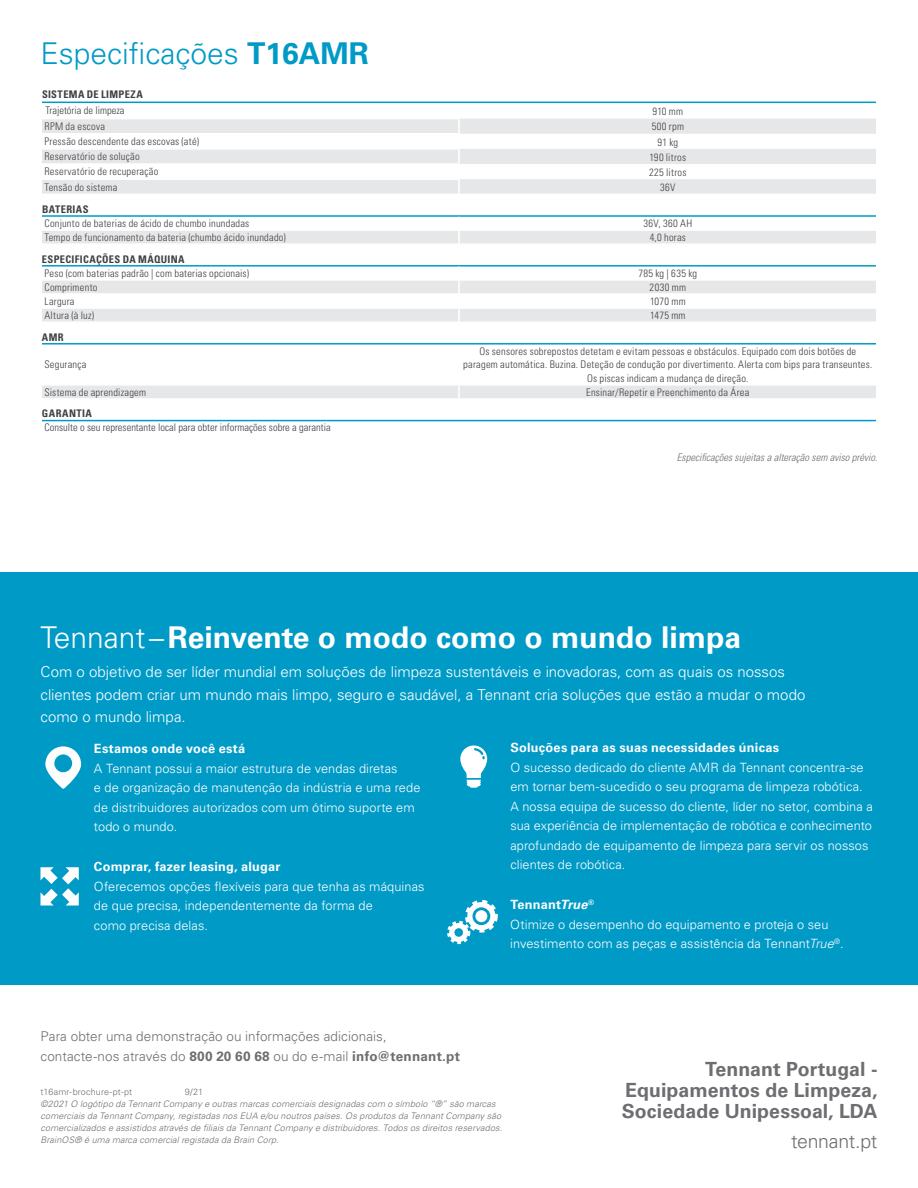
<style>
.page{position:relative;width:918px;height:1188px;background:#fff}
.page>*{position:absolute;margin:0;border:0;box-sizing:border-box;transform-origin:0 0}
.t1{font:700 30px "Univers LT Std";color:#fff}
.t2{font:300 30px "Univers LT Std";color:#009ac7}
.t3{font:700 19.5px/21px "Univers LT Std";letter-spacing:.005em;color:#6d6e71;text-align:justify}
.t4{font:300 19.5px "Univers LT Std";letter-spacing:-.015em;color:#6d6e71}
.t5{font:300 15px/22.5px "Univers LT Std";color:#fff}
.t6{font:300 13.5px/19.5px "Univers LT Std";letter-spacing:.005em;color:#6d6e71}
.t7{font:300 12.75px/19.5px "Univers LT Std";letter-spacing:.005em;color:#fff}
.t8{font:700 12.75px "Univers LT Std";letter-spacing:.02em;color:#fff}
.t9{font:300 condensed 10.5px/13.5px "Univers LT Std";letter-spacing:.02em;color:#414042;text-align:center}
.t10{font:300 condensed 10.5px "Univers LT Std";color:#414042}
.t11{font:700 condensed 10.5px "Univers LT Std";letter-spacing:.035em;color:#414042}
.t12{font:italic 300 condensed 10.5px "Univers LT Std";color:#6d6e71}
.t13{font:italic 300 9px/12px "Univers LT Std";letter-spacing:.015em;color:#6d6e71}
.t14{font:300 9px "Univers LT Std";letter-spacing:.015em;color:#6d6e71}
.s1{font-weight:700}
.s2{font-weight:300}
.s3{font-weight:700;font-style:italic}
.s4{font-style:italic}
</style>
<div class="page">
<svg style="left:42px;top:119px;width:834px;height:279px;fill:#e6e7e8"></svg>
<svg style="left:42px;top:217px;width:834px;height:167px"></svg>
<hr style="left:459px;top:279px;width:419px;height:2px;background:#fff">
<hr style="left:459px;top:293px;width:419px;height:2px;background:#fff">
<hr style="left:459px;top:307px;width:419px;height:2px;background:#fff">
<hr style="left:458px;top:345px;width:2px;height:39px;background:#fff">
<hr style="left:40px;top:384px;width:419px;height:2px;background:#fff">
<hr style="left:459px;top:384px;width:419px;height:2px;background:#fff">
<svg style="left:458px;top:386px;width:2px;height:12px"></svg>
<hr style="left:42px;top:215px;width:417px;height:2px;background:#009ac7">
<hr style="left:459px;top:215px;width:417px;height:2px;background:#009ac7">
<hr style="left:459px;top:265px;width:417px;height:2px;background:#009ac7">
<hr style="left:42px;top:343px;width:417px;height:2px;background:#009ac7">
<hr style="left:459px;top:343px;width:417px;height:2px;background:#009ac7">
<hr style="left:42px;top:420px;width:417px;height:1px;background:#009ac7">
<hr style="left:459px;top:420px;width:417px;height:1px;background:#009ac7">
<hr style="left:40px;top:133px;width:420px;height:1px;background:#fff">
<hr style="left:40px;top:148px;width:420px;height:2px;background:#fff">
<hr style="left:40px;top:163px;width:420px;height:2px;background:#fff">
<hr style="left:40px;top:178px;width:420px;height:2px;background:#fff">
<hr style="left:42px;top:265px;width:417px;height:2px;background:#009ac7">
<hr style="left:40px;top:279px;width:419px;height:2px;background:#fff">
<hr style="left:40px;top:293px;width:419px;height:2px;background:#fff">
<hr style="left:40px;top:307px;width:419px;height:2px;background:#fff">
<hr style="left:40px;top:194px;width:419px;height:1px;background:#fff">
<hr style="left:459px;top:194px;width:419px;height:1px;background:#fff">
<hr style="left:40px;top:321px;width:419px;height:2px;background:#fff">
<hr style="left:459px;top:321px;width:419px;height:2px;background:#fff">
<hr style="left:42px;top:102px;width:417px;height:1px;background:#009ac7">
<hr style="left:459px;top:102px;width:417px;height:1px;background:#009ac7">
<hr style="left:40px;top:229px;width:419px;height:2px;background:#fff">
<hr style="left:459px;top:229px;width:419px;height:2px;background:#fff">
<svg style="left:458px;top:217px;width:2px;height:26px"></svg>
<hr style="left:40px;top:243px;width:419px;height:2px;background:#fff">
<hr style="left:459px;top:243px;width:419px;height:2px;background:#fff">
<svg style="left:458px;top:103px;width:2px;height:91px"></svg>
<svg style="left:458px;top:267px;width:2px;height:54px"></svg>
<div style="left:0;top:572px;width:918px;height:413px;background:#009ac7"></div>
<svg style="left:45px;top:746px;width:36px;height:43px"></svg>
<svg style="left:460px;top:745px;width:27px;height:43px"></svg>
<svg style="left:40px;top:867px;width:39px;height:39px"></svg>
<svg style="left:447px;top:900px;width:51px;height:44px"></svg>
<h1 class="t2" style="left:40px;top:35px;width:330px">Especificações <span class="s1">T16AMR</span></h1>
<p class="t11" style="left:42px;top:88px;width:102px">SISTEMA DE LIMPEZA</p>
<p class="t10" style="left:46px;top:104px;width:81px">Trajetória de limpeza</p>
<p class="t9" style="left:653px;top:104px;width:32px">910 mm</p>
<p class="t9" style="left:44px;top:119px;width:62px">RPM da escova</p>
<p class="t9" style="left:652px;top:120px;width:34px">500 rpm</p>
<p class="t9" style="left:44px;top:135px;width:156px">Pressão descendente das escovas (até)</p>
<p class="t9" style="left:657px;top:135px;width:22px">91 kg</p>
<p class="t9" style="left:44px;top:150px;width:97px">Reservatório de solução</p>
<p class="t9" style="left:649px;top:150px;width:38px">190 litros</p>
<p class="t9" style="left:44px;top:165px;width:115px">Reservatório de recuperação</p>
<p class="t9" style="left:649px;top:166px;width:39px">225 litros</p>
<p class="t9" style="left:44px;top:180px;width:75px">Tensão do sistema</p>
<p class="t9" style="left:660px;top:181px;width:17px">36V</p>
<p class="t11" style="left:42px;top:203px;width:48px">BATERIAS</p>
<p class="t9" style="left:44px;top:216px;width:206px">Conjunto de baterias de ácido de chumbo inundadas</p>
<p class="t9" style="left:643px;top:216px;width:50px">36V, 360 AH</p>
<p class="t9" style="left:44px;top:230px;width:243px">Tempo de funcionamento da bateria (chumbo ácido inundado)</p>
<p class="t9" style="left:650px;top:230px;width:38px">4,0 horas</p>
<p class="t11" style="left:42px;top:252px;width:144px">ESPECIFICAÇÕES DA MÁQUINA</p>
<p class="t9" style="left:44px;top:266px;width:206px">Peso (com baterias padrão | com baterias opcionais)</p>
<p class="t9" style="left:638px;top:266px;width:60px">785 kg | 635 kg</p>
<p class="t9" style="left:44px;top:280px;width:55px">Comprimento</p>
<p class="t9" style="left:650px;top:280px;width:38px">2030 mm</p>
<p class="t9" style="left:44px;top:294px;width:32px">Largura</p>
<p class="t9" style="left:650px;top:294px;width:37px">1070 mm</p>
<p class="t9" style="left:44px;top:308px;width:51px">Altura (à luz)</p>
<p class="t9" style="left:650px;top:308px;width:37px">1475 mm</p>
<p class="t11" style="left:42px;top:330px;width:23px">AMR</p>
<p class="t9" style="left:44px;top:358px;width:44px">Segurança</p>
<p class="t9" style="left:463px;top:344px;width:411px">Os sensores sobrepostos detetam e evitam pessoas e obstáculos. Equipado com dois botões de paragem automática. Buzina. Deteção de condução por divertimento. Alerta com bips para transeuntes.<br>Os piscas indicam a mudança de direção.</p>
<p class="t9" style="left:44px;top:385px;width:103px">Sistema de aprendizagem</p>
<p class="t9" style="left:586px;top:385px;width:165px">Ensinar/Repetir e Preenchimento da Área</p>
<p class="t11" style="left:42px;top:407px;width:52px">GARANTIA</p>
<p class="t10" style="left:44px;top:421px;width:288px">Consulte o seu representante local para obter informações sobre a garantia</p>
<p class="t12" style="left:677px;top:451px;width:202px">Especificações sujeitas a alteração sem aviso prévio.</p>
<h1 class="t1" style="left:40px;top:620px;width:702px"><span class="s2">Tennant –</span>Reinvente o modo como o mundo limpa</h1>
<p class="t5" style="left:40px;top:661px;width:767px">Com o objetivo de ser líder mundial em soluções de limpeza sustentáveis e inovadoras, com as quais os nossos clientes podem criar um mundo mais limpo, seguro e saudável, a Tennant cria soluções que estão a mudar o modo como o mundo limpa.</p>
<p class="t8" style="left:94px;top:741px;width:153px">Estamos onde você está</p>
<p class="t7" style="left:94px;top:759px;width:328px">A Tennant possui a maior estrutura de vendas diretas<br>e de organização de manutenção da indústria e uma rede de distribuidores autorizados com um ótimo suporte em todo o mundo.</p>
<p class="t8" style="left:94px;top:859px;width:188px">Comprar, fazer leasing, alugar</p>
<p class="t7" style="left:94px;top:876px;width:332px">Oferecemos opções flexíveis para que tenha as máquinas de que precisa, independentemente da forma de<br>como precisa delas.</p>
<p class="t8" style="left:510px;top:740px;width:270px">Soluções para as suas necessidades únicas</p>
<p class="t7" style="left:510px;top:757px;width:364px">O sucesso dedicado do cliente AMR da Tennant concentra-se em tornar bem-sucedido o seu programa de limpeza robótica.<br>A nossa equipa de sucesso do cliente, líder no setor, combina a sua experiência de implementação de robótica e conhecimento aprofundado de equipamento de limpeza para servir os nossos clientes de robótica.</p>
<p class="t7" style="left:510px;top:895px;width:335px"><span class="s1">Tennant</span><span class="s3">True</span><sup>®<br></sup>Otimize o desempenho do equipamento e proteja o seu investimento com as peças e assistência da Tennant<span class="s4">True</span><sup>®</sup>.</p>
<p class="t6" style="left:40px;top:1027px;width:421px">Para obter uma demonstração ou informações adicionais, contacte-nos através do <span class="s1">800 20 60 68</span> ou do e-mail <span class="s1">info@tennant.pt</span></p>
<p class="t14" style="left:40px;top:1086px;width:93px">t16amr-brochure-pt-pt</p>
<p class="t14" style="left:185px;top:1086px;width:20px">9/21</p>
<p class="t13" style="left:40px;top:1098px;width:463px">©2021 O logótipo da Tennant Company e outras marcas comerciais designadas com o símbolo “®” são marcas comerciais da Tennant Company, registadas nos EUA e/ou noutros países. Os produtos da Tennant Company são comercializados e assistidos através de filiais da Tennant Company e distribuidores. Todos os direitos reservados.<br>BrainOS® é uma marca comercial registada da Brain Corp.</p>
<h2 class="t3" style="left:622px;top:1058px;width:257px;text-indent:83px">Tennant Portugal - Equipamentos de Limpeza, Sociedade Unipessoal, LDA</h2>
<h2 class="t4" style="left:791px;top:1129px;width:88px">tennant.pt</h2>
</div>
